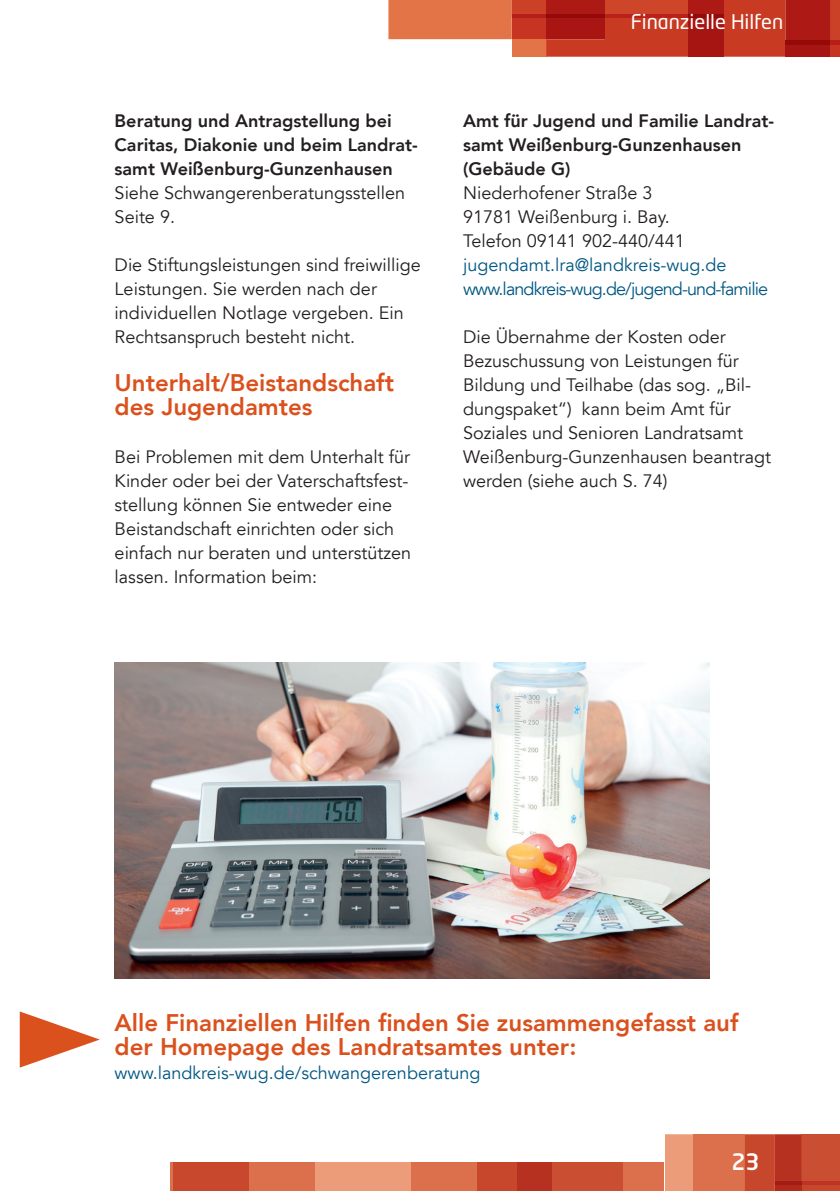
<style>
.page{position:relative;width:840px;height:1191px;background:#fff}
.page>*{position:absolute;margin:0;border:0;box-sizing:border-box;transform-origin:0 0}
.t1{font:800 24px/24px "Avenir LT";color:#da511d}
.t2{font:500 22.4px "Neo Tech Std";color:#fff}
.t3{font:20px "Neo Tech Std";color:#fff}
.t4{font:18px/24px "Avenir LT";color:#231f20}
.t5{font:800 18px/24px "Avenir LT";color:#231f20}
.t6{font:18px/24px "Avenir LT";letter-spacing:-.05em;color:#005883}
.t7{font:18px "Avenir LT";color:#005883}
</style>
<div class="page">
<svg style="left:388px;top:0;width:451px;height:57px;background:#cd553e"></svg>
<div style="left:511px;top:17px;width:35px;height:22px;background:#c73421"></div>
<hr style="left:511px;top:14px;width:35px;height:3px;background:#b71e19">
<div style="left:546px;top:0;width:58px;height:14px;background:#ad1a15"></div>
<div style="left:546px;top:17px;width:58px;height:22px;background:#a81513"></div>
<hr style="left:546px;top:14px;width:58px;height:3px;background:#950909">
<div style="left:314px;top:1162px;width:96px;height:29px;background:#ec9c78"></div>
<div style="left:249px;top:1162px;width:65px;height:29px;background:#dc704c"></div>
<hr style="left:170px;top:1162px;width:3px;height:29px;background:#dc704c">
<div style="left:173px;top:1162px;width:76px;height:29px;background:#c7482c"></div>
<div style="left:410px;top:1162px;width:67px;height:29px;background:#dc704c"></div>
<div style="left:477px;top:1162px;width:39px;height:29px;background:#c7472c"></div>
<div style="left:622px;top:1162px;width:42px;height:29px;background:#dc704c"></div>
<div style="left:551px;top:1162px;width:71px;height:29px;background:#ca4f32"></div>
<div style="left:516px;top:1162px;width:35px;height:29px;background:#b6311f"></div>
<div style="left:665px;top:1134px;width:28px;height:57px;background:#ec9c78"></div>
<div style="left:693px;top:1134px;width:51px;height:57px;background:#dc704c"></div>
<div style="left:801px;top:1134px;width:38px;height:47px;background:#ca4f32"></div>
<svg style="left:744px;top:1134px;width:57px;height:57px;background:#c04028"></svg>
<div style="left:801px;top:1184px;width:38px;height:7px;background:#c7472c"></div>
<div style="left:774px;top:1184px;width:27px;height:7px;background:#b0291b"></div>
<hr style="left:801px;top:1181px;width:38px;height:3px;background:#bd3522">
<hr style="left:774px;top:1181px;width:27px;height:3px;background:#a51b14">
<img style="left:115px;top:662px;width:594px;height:316px">
<svg style="left:20px;top:1011px;width:80px;height:56px"></svg>
<p class="t5" style="left:115px;top:109px;width:305px">Beratung und Antragstellung bei<br>Caritas, Diakonie und beim Landrat&shy;samt Weißenburg-Gunzenhausen</p>
<p class="t4" style="left:115px;top:181px;width:292px">Siehe Schwangerenberatungsstellen<br>Seite 9.</p>
<p class="t4" style="left:115px;top:253px;width:307px">Die Stiftungsleistungen sind freiwillige Leistungen. Sie werden nach der individuellen Notlage vergeben. Ein Rechtsanspruch besteht nicht.</p>
<h1 class="t1" style="left:115px;top:371px;width:281px">Unterhalt/Beistandschaft des Jugendamtes</h1>
<p class="t4" style="left:115px;top:445px;width:298px">Bei Problemen mit dem Unterhalt für Kinder oder bei der Vaterschaftsfest&shy;stellung können Sie entweder eine Beistandschaft einrichten oder sich einfach nur beraten und unterstützen lassen. Information beim:</p>
<p class="t3" style="left:630px;top:10px;width:154px">Finanzielle Hilfen</p>
<p class="t5" style="left:463px;top:109px;width:312px">Amt für Jugend und Familie Landrat&shy;samt Weißenburg-Gunzenhausen (Gebäude G)</p>
<p class="t4" style="left:463px;top:181px;width:223px">Niederhofener Straße 3<br>91781 Weißenburg i. Bay.<br>Telefon 09141 902-440/441</p>
<p class="t6" style="left:463px;top:253px;width:306px">jugendamt.lra@landkreis-wug.de www.landkreis-wug.de/jugend-und-familie</p>
<p class="t4" style="left:463px;top:325px;width:309px">Die Übernahme der Kosten oder<br>Bezuschussung von Leistungen für<br>Bildung und Teilhabe (das sog. „Bil&shy;dungspaket“) kann beim Amt für<br>Soziales und Senioren Landratsamt<br>Weißenburg-Gunzenhausen beantragt werden (siehe auch S. 74)</p>
<h1 class="t1" style="left:115px;top:1010px;width:625px">Alle Finanziellen Hilfen finden Sie zusammengefasst auf der Homepage des Landratsamtes unter:</h1>
<p class="t7" style="left:115px;top:1062px;width:367px">www.landkreis-wug.de/schwangerenberatung</p>
<p class="t2" style="left:731px;top:1147px;width:30px">23</p>
</div>
